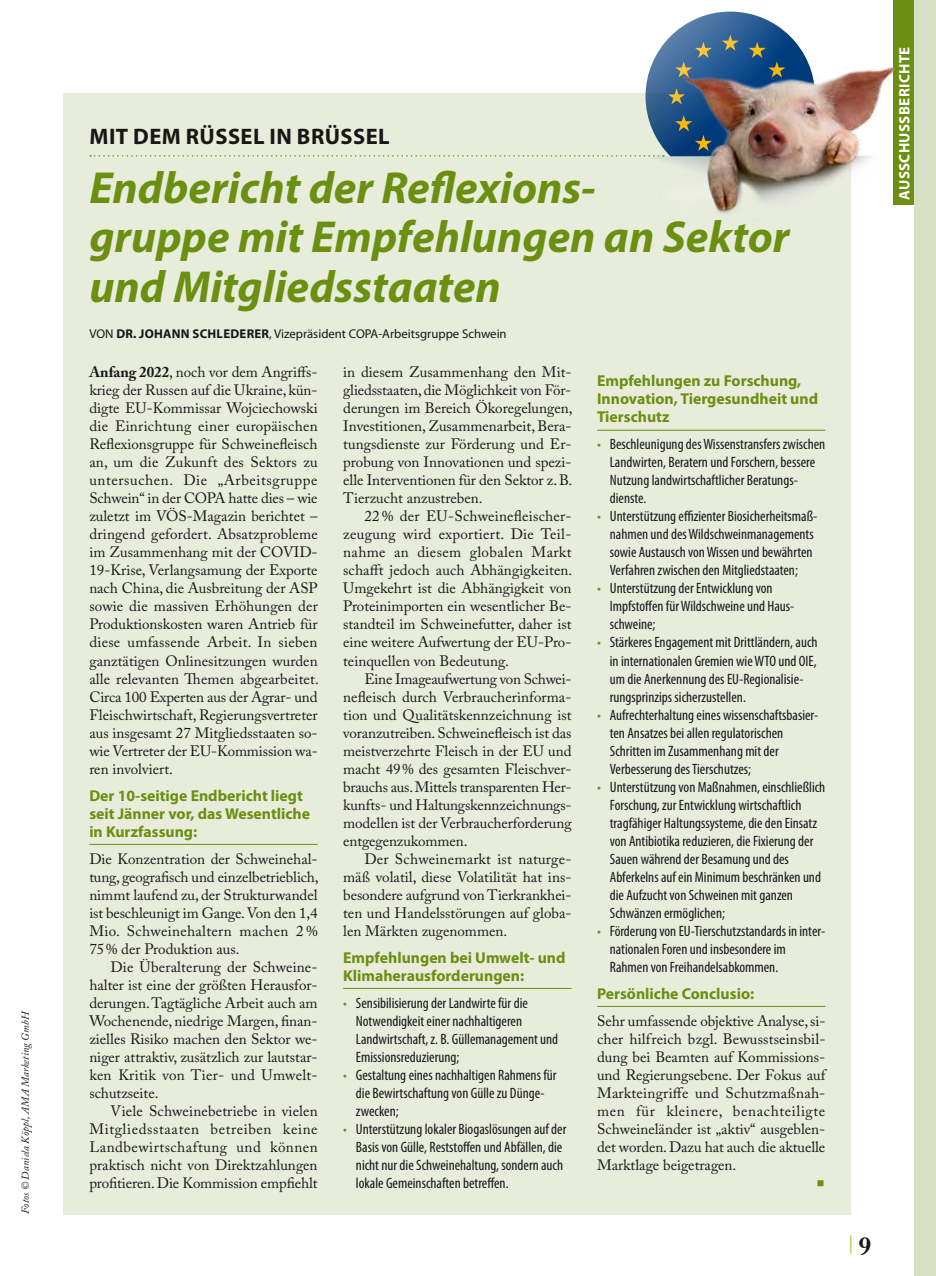
<style>
.page{position:relative;width:936px;height:1276px;background:#fff}
.page>*{position:absolute;margin:0;border:0;box-sizing:border-box;transform-origin:0 0}
.t1{font:italic 700 45px/49.5px "Myriad Pro";color:#6b8f11}
.t2{font:700 22.5px "Myriad Pro";letter-spacing:.02em;color:#181716}
.t3{font:18px "Adobe Caslon Pro";color:#94c11a}
.t4{font:700 15.75px/18px "Myriad Pro";color:#6b8f11}
.t5{font:15px/18px "Adobe Caslon Pro";color:#181716;text-align:justify}
.t6{font:condensed 15px/18px "Myriad Pro";color:#181716}
.t7{font:700 15px "Myriad Pro";letter-spacing:.02em;color:#fff}
.t8{font:12.75px "Myriad Pro";color:#181716}
.t9{font:italic 10.5px "Adobe Caslon Pro";letter-spacing:.01em;color:#181716}
.s1{font-weight:700}
.s2{color:#6b8f11}
.s3{font-weight:700;font-size:27px;color:#181716}
</style>
<div class="page">
<div style="left:893px;top:0;width:42px;height:205px;background:#6b8f11"></div>
<div style="left:914px;top:0;width:21px;height:1276px;background:#d8e0c3"></div>
<div style="left:64px;top:94px;width:786px;height:1120px;background:#e8ecdb"></div>
<hr style="left:89px;top:844px;width:228px;height:1px;background:#6b8f11">
<hr style="left:343px;top:988px;width:228px;height:1px;background:#6b8f11">
<hr style="left:597px;top:430px;width:228px;height:1px;background:#6b8f11">
<hr style="left:597px;top:1006px;width:228px;height:1px;background:#6b8f11">
<img style="left:701px;top:66px;width:194px;height:179px">
<svg style="left:90px;top:12px;width:725px;height:169px"></svg>
<p class="t9" style="left:19px;top:1214px;width:205px;rotate:-90deg">Fotos © Daniela Köppl, AMA Marketing GmbH</p>
<h2 class="t2" style="left:90px;top:124px;width:301px">MIT DEM RÜSSEL IN BRÜSSEL</h2>
<h1 class="t1" style="left:89px;top:163px;width:701px">Endbericht der Reflexions-<br>gruppe mit Empfehlungen an Sektor und Mitgliedsstaaten</h1>
<p class="t8" style="left:89px;top:327px;width:419px">VON <span class="s1">DR. JOHANN SCHLEDERER</span>, Vizepräsident COPA-Arbeitsgruppe Schwein</p>
<p class="t5" style="left:89px;top:363px;width:231px"><span class="s1">Anfang 2022</span>, noch vor dem Angriffs&shy;krieg der Russen auf die Ukraine, kün&shy;digte EU-Kommissar Wojciechowski die Einrichtung einer europäischen Reflexionsgruppe für Schweinefleisch an, um die Zukunft des Sektors zu untersuchen. Die „Arbeitsgruppe Schwein“ in der COPA hatte dies – wie zuletzt im VÖS-Magazin berichtet – dringend gefordert. Absatzprobleme im Zusammenhang mit der COVID-19-Krise, Verlangsamung der Exporte nach China, die Ausbreitung der ASP sowie die massiven Erhöhungen der Produktionskosten waren Antrieb für diese umfassende Arbeit. In sieben ganztätigen Onlinesitzungen wurden alle relevanten Themen abgearbeitet.<br>Circa 100 Experten aus der Agrar- und Fleischwirtschaft, Regierungsvertreter aus insgesamt 27 Mitgliedsstaaten so&shy;wie Vertreter der EU-Kommission wa&shy;ren involviert.</p>
<p class="t4" style="left:89px;top:786px;width:222px">Der 10-seitige Endbericht liegt seit Jänner vor, das Wesentliche in Kurzfassung:</p>
<p class="t5" style="left:89px;top:849px;width:231px">Die Konzentration der Schweinehal&shy;tung, geografisch und einzelbetrieblich, nimmt laufend zu, der Strukturwandel ist beschleunigt im Gange. Von den 1,4<br>Mio. Schweinehaltern machen 2 % 75% der Produktion aus.</p>
<p class="t5" style="left:89px;top:957px;width:230px;text-indent:21px">Die Überalterung der Schweine&shy;halter ist eine der größten Herausfor&shy;derungen. Tagtägliche Arbeit auch am Wochenende, niedrige Margen, finan&shy;zielles Risiko machen den Sektor we&shy;niger attraktiv, zusätzlich zur lautstar&shy;ken Kritik von Tier- und Umwelt&shy;schutzseite.</p>
<p class="t5" style="left:89px;top:1101px;width:230px;text-indent:21px">Viele Schweinebetriebe in vielen Mitgliedsstaaten betreiben keine Landbewirtschaftung und können praktisch nicht von Direktzahlungen profitieren. Die Kommission empfiehlt</p>
<p class="t5" style="left:343px;top:363px;width:231px">in diesem Zusammenhang den Mit&shy;gliedsstaaten, die Möglichkeit von För&shy;derungen im Bereich Ökoregelungen, Investitionen, Zusammenarbeit, Bera&shy;tungsdienste zur Förderung und Er&shy;probung von Innovationen und spezi&shy;elle Interventionen für den Sektor z. B.<br>Tierzucht anzustreben.</p>
<p class="t5" style="left:343px;top:507px;width:231px;text-indent:21px">22 % der EU-Schweinefleischer&shy;zeugung wird exportiert. Die Teil&shy;nahme an diesem globalen Markt schafft jedoch auch Abhängigkeiten.<br>Umgekehrt ist die Abhängigkeit von Proteinimporten ein wesentlicher Be&shy;standteil im Schweinefutter, daher ist eine weitere Aufwertung der EU-Pro&shy;teinquellen von Bedeutung.</p>
<p class="t5" style="left:343px;top:669px;width:230px;text-indent:21px">Eine Imageaufwertung von Schwei&shy;nefleisch durch Verbraucherinforma&shy;tion und Qualitätskennzeichnung ist voranzutreiben. Schweinefleisch ist das meistverzehrte Fleisch in der EU und macht 49% des gesamten Fleischver&shy;brauchs aus. Mittels transparenten Her&shy;kunfts- und Haltungskennzeichnungs&shy;modellen ist der Verbraucherforderung entgegenzukommen.</p>
<p class="t5" style="left:343px;top:849px;width:230px;text-indent:21px">Der Schweinemarkt ist naturge&shy;mäß volatil, diese Volatilität hat ins&shy;besondere aufgrund von Tierkrankhei&shy;ten und Handelsstörungen auf globa&shy;len Märkten zugenommen.</p>
<p class="t4" style="left:343px;top:948px;width:224px">Empfehlungen bei Umwelt- und<br>Klimaherausforderungen:</p>
<p class="t6" style="left:356px;top:994px;width:204px;text-indent:-13px"><span class="s2">•</span> Sensibilisierung der Landwirte für die Notwendigkeit einer nachhaltigeren Landwirtschaft, z. B. Güllemanagement und Emissionsreduzierung;</p>
<p class="t6" style="left:356px;top:1066px;width:202px;text-indent:-13px"><span class="s2">•</span> Gestaltung eines nachhaltigen Rahmens für die Bewirtschaftung von Gülle zu Dünge&shy;zwecken;</p>
<p class="t6" style="left:356px;top:1120px;width:212px;text-indent:-13px"><span class="s2">•</span> Unterstützung lokaler Biogaslösungen auf der Basis von Gülle, Reststoffen und Abfällen, die nicht nur die Schweinehaltung, sondern auch lokale Gemeinschaften betreffen.</p>
<p class="t4" style="left:597px;top:372px;width:222px">Empfehlungen zu Forschung,<br>Innovation, Tiergesundheit und<br>Tierschutz</p>
<p class="t6" style="left:609px;top:436px;width:217px;text-indent:-13px"><span class="s2">•</span> Beschleunigung des Wissenstransfers zwischen Landwirten, Beratern und Forschern, bessere Nutzung landwirtschaftlicher Beratungs&shy;dienste.</p>
<p class="t6" style="left:609px;top:508px;width:209px;text-indent:-13px"><span class="s2">•</span> Unterstützung effizienter Biosicherheitsmaß&shy;nahmen und des Wildschweinmanagements sowie Austausch von Wissen und bewährten Verfahren zwischen den Mitgliedstaaten;</p>
<p class="t6" style="left:609px;top:580px;width:186px;text-indent:-13px"><span class="s2">•</span> Unterstützung der Entwicklung von<br>Impfstoffen für Wildschweine und Haus&shy;schweine;</p>
<p class="t6" style="left:609px;top:634px;width:209px;text-indent:-13px"><span class="s2">•</span> Stärkeres Engagement mit Drittländern, auch in internationalen Gremien wie WTO und OIE, um die Anerkennung des EU-Regionalisie&shy;rungsprinzips sicherzustellen.</p>
<p class="t6" style="left:609px;top:706px;width:210px;text-indent:-13px"><span class="s2">•</span> Aufrechterhaltung eines wissenschaftsbasier&shy;ten Ansatzes bei allen regulatorischen Schritten im Zusammenhang mit der Verbesserung des Tierschutzes;</p>
<p class="t6" style="left:609px;top:778px;width:217px;text-indent:-13px"><span class="s2">•</span> Unterstützung von Maßnahmen, einschließlich Forschung, zur Entwicklung wirtschaftlich tragfähiger Haltungssysteme, die den Einsatz von Antibiotika reduzieren, die Fixierung der Sauen während der Besamung und des Abferkelns auf ein Minimum beschränken und die Aufzucht von Schweinen mit ganzen Schwänzen ermöglichen;</p>
<p class="t6" style="left:609px;top:922px;width:217px;text-indent:-13px"><span class="s2">•</span> Förderung von EU-Tierschutzstandards in inter&shy;nationalen Foren und insbesondere im<br>Rahmen von Freihandelsabkommen.</p>
<p class="t4" style="left:597px;top:984px;width:159px">Persönliche Conclusio:</p>
<p class="t5" style="left:597px;top:1011px;width:230px">Sehr umfassende objektive Analyse, si&shy;cher hilfreich bzgl. Bewusstseinsbil&shy;dung bei Beamten auf Kommissions&shy;und Regierungsebene. Der Fokus auf Markteingriffe und Schutzmaßnah&shy;men für kleinere, benachteiligte Schweineländer ist „aktiv“ ausgeblen&shy;det worden. Dazu hat auch die aktuelle Marktlage beigetragen.</p>
<p class="t3" style="left:847px;top:1232px;width:26px">| <span class="s3">9</span></p>
<p class="t7" style="left:895px;top:200px;width:154px;rotate:-90deg">AUSSCHUSSBERICHTE</p>
</div>
